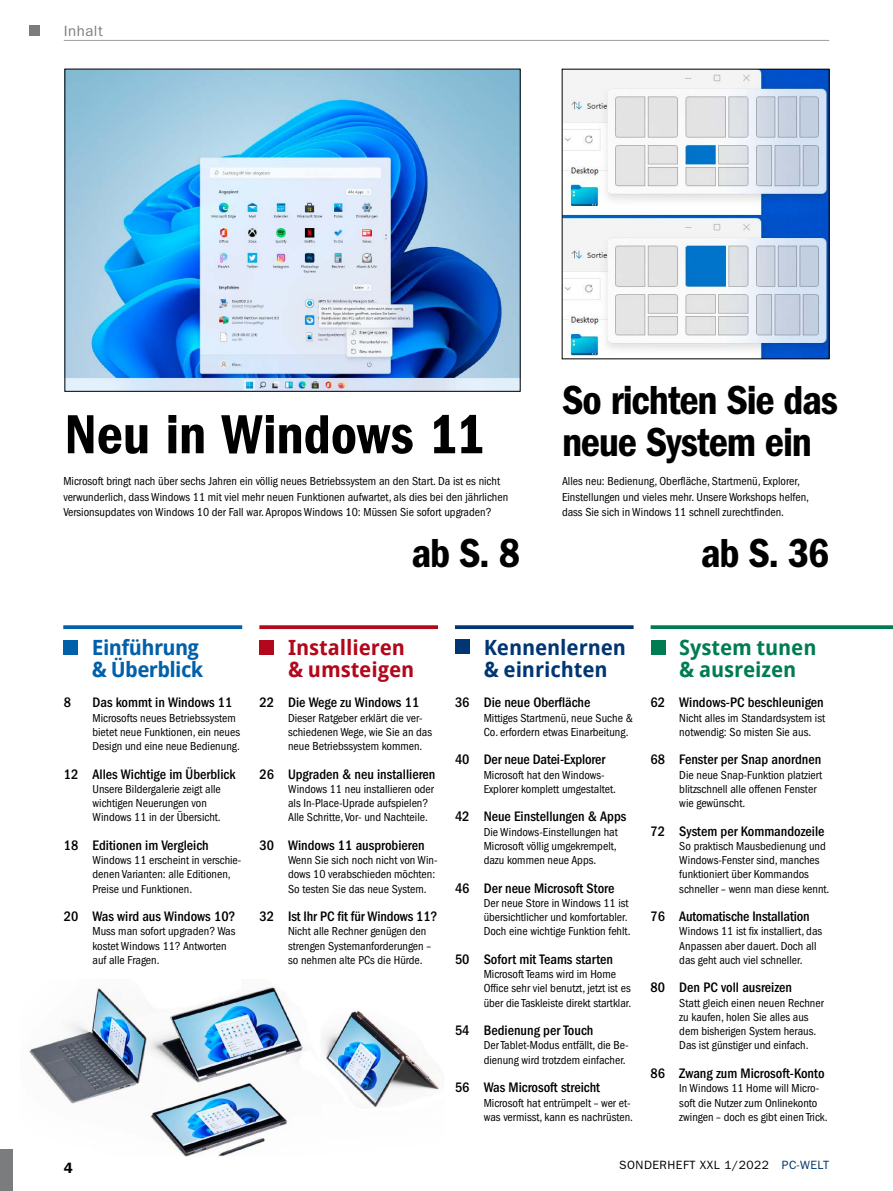
<style>
.page{position:relative;width:893px;height:1191px;background:#fff}
.page>*{position:absolute;margin:0;border:0;box-sizing:border-box;transform-origin:0 0}
.t1{font:57px "ITC Franklin Gothic Std Dm Cd";color:#000}
.t2{font:42px/42px "ITC Franklin Gothic Std Dm Cd";letter-spacing:-.03em;color:#000}
.t3{font:700 21px/22.5px "Droid Sans Pro";letter-spacing:-.005em;color:#003674}
.t4{font:700 21px/22.5px "Droid Sans Pro";letter-spacing:-.005em;color:#b3071b}
.t5{font:700 21px/22.5px "Droid Sans Pro";letter-spacing:-.005em;color:#007c52}
.t6{font:700 21px/22.5px "Droid Sans Pro";letter-spacing:-.03em;color:#0060a9}
.t7{font:15px "ITC Franklin Gothic Std";letter-spacing:.035em;color:#7b7c7e}
.t8{font:600 15px "ITC Franklin Gothic Std";color:#000}
.t9{font:500 condensed 14.25px "ITC Franklin Gothic Std";color:#000}
.t10{font:condensed 12px/14.2px "ITC Franklin Gothic Std";color:#000}
.t11{font:12px "ITC Franklin Gothic Std";letter-spacing:.04em;color:#000}
.s1{color:#00336e}
</style>
<div class="page">
<div style="left:0;top:1148px;width:13px;height:43px;background:#7b7c7e"></div>
<div style="left:30px;top:25px;width:10px;height:11px;background:#7b7c7e"></div>
<hr style="left:64px;top:40px;width:765px;height:1px;background:#9c9e9f">
<svg style="left:63px;top:625px;width:179px;height:4px"></svg>
<div style="left:63px;top:639px;width:15px;height:15px;background:#0060a9"></div>
<svg style="left:259px;top:625px;width:179px;height:4px"></svg>
<div style="left:259px;top:639px;width:15px;height:15px;background:#b3071b"></div>
<svg style="left:651px;top:625px;width:242px;height:4px"></svg>
<div style="left:651px;top:639px;width:15px;height:15px;background:#007c52"></div>
<img style="left:564px;top:71px;width:263px;height:286px">
<svg style="left:455px;top:625px;width:179px;height:4px"></svg>
<div style="left:455px;top:639px;width:15px;height:15px;background:#003674"></div>
<img style="left:28px;top:987px;width:411px;height:169px">
<img style="left:67px;top:71px;width:451px;height:318px">
<p class="t7" style="left:64px;top:22px;width:41px">Inhalt</p>
<h1 class="t1" style="left:65px;top:402px;width:422px">Neu in Windows 11</h1>
<p class="t10" style="left:63px;top:473px;width:446px;line-height:15.8px">Microsoft bringt nach über sechs Jahren ein völlig neues Betriebssystem an den Start. Da ist es nicht verwunderlich, dass Windows 11 mit viel mehr neuen Funktionen aufwartet, als dies bei den jährlichen<br>Versionsupdates von Windows 10 der Fall war. Apropos Windows 10: Müssen Sie sofort upgraden?</p>
<h2 class="t2" style="left:411px;top:532px;width:110px">ab S. 8</h2>
<h2 class="t2" style="left:562px;top:379px;width:278px">So richten Sie das neue System ein</h2>
<p class="t10" style="left:562px;top:473px;width:249px;line-height:15.8px">Alles neu: Bedienung, Oberfläche, Startmenü, Explorer,<br>Einstellungen und vieles mehr. Unsere Workshops helfen, dass Sie sich in Windows 11 schnell zurechtfinden.</p>
<h2 class="t2" style="left:701px;top:532px;width:130px">ab S. 36</h2>
<h3 class="t6" style="left:92px;top:635px;width:113px">Einführung &amp; Überblick</h3>
<h3 class="t4" style="left:288px;top:635px;width:128px">Installieren &amp; umsteigen</h3>
<p class="t9" style="left:64px;top:694px;width:9px">8</p>
<p class="t9" style="left:92px;top:694px;width:141px">Das kommt in Windows 11</p>
<p class="t10" style="left:92px;top:710px;width:149px">Microsofts neues Betriebssystem bietet neue Funktionen, ein neues<br>Design und eine neue Bedienung.</p>
<p class="t9" style="left:64px;top:766px;width:173px">12 Alles Wichtige im Überblick</p>
<p class="t10" style="left:92px;top:782px;width:130px">Unsere Bildergalerie zeigt alle wichtigen Neuerungen von<br>Windows 11 in der Übersicht.</p>
<p class="t9" style="left:64px;top:837px;width:147px">18 Editionen im Vergleich</p>
<p class="t10" style="left:92px;top:853px;width:150px">Windows 11 erscheint in verschie&shy;denen Varianten: alle Editionen,<br>Preise und Funktionen.</p>
<p class="t9" style="left:64px;top:908px;width:173px">20 Was wird aus Windows 10?</p>
<p class="t10" style="left:92px;top:924px;width:144px">Muss man sofort upgraden? Was kostet Windows 11? Antworten auf alle Fragen.</p>
<p class="t9" style="left:259px;top:694px;width:161px">22 Die Wege zu Windows 11</p>
<p class="t10" style="left:288px;top:710px;width:146px">Dieser Ratgeber erklärt die ver&shy;schiedenen Wege, wie Sie an das neue Betriebssystem kommen.</p>
<p class="t9" style="left:259px;top:766px;width:178px">26 Upgraden &amp; neu installieren</p>
<p class="t10" style="left:288px;top:782px;width:147px">Windows 11 neu installieren oder als In-Place-Uprade aufspielen?<br>Alle Schritte, Vor- und Nachteile.</p>
<p class="t9" style="left:259px;top:837px;width:167px">30 Windows 11 ausprobieren</p>
<p class="t10" style="left:288px;top:853px;width:150px">Wenn Sie sich noch nicht von Win&shy;dows 10 verabschieden möchten:<br>So testen Sie das neue System.</p>
<p class="t9" style="left:259px;top:908px;width:180px">32 Ist Ihr PC fit für Windows 11?</p>
<p class="t10" style="left:288px;top:924px;width:145px">Nicht alle Rechner genügen den strengen Systemanforderungen – so nehmen alte PCs die Hürde.</p>
<h3 class="t3" style="left:484px;top:635px;width:144px">Kennenlernen &amp; einrichten</h3>
<p class="t9" style="left:455px;top:694px;width:137px">36 Die neue Oberfläche</p>
<p class="t10" style="left:484px;top:710px;width:151px">Mittiges Startmenü, neue Suche &amp;<br>Co. erfordern etwas Einarbeitung.</p>
<p class="t9" style="left:455px;top:751px;width:152px">40 Der neue Datei-Explorer</p>
<p class="t10" style="left:484px;top:767px;width:134px">Microsoft hat den Windows-<br>Explorer komplett umgestaltet.</p>
<p class="t9" style="left:455px;top:808px;width:173px">42 Neue Einstellungen &amp; Apps</p>
<p class="t10" style="left:484px;top:824px;width:136px;text-align:justify">Die Windows-Einstellungen hat Microsoft völlig umgekrempelt, dazu kommen neue Apps.</p>
<p class="t9" style="left:455px;top:880px;width:161px">46 Der neue Microsoft Store</p>
<p class="t10" style="left:484px;top:896px;width:148px">Der neue Store in Windows 11 ist übersichtlicher und komfortabler.<br>Doch eine wichtige Funktion fehlt.</p>
<p class="t9" style="left:455px;top:951px;width:160px">50 Sofort mit Teams starten</p>
<p class="t10" style="left:484px;top:967px;width:149px">Microsoft Teams wird im Home<br>Office sehr viel benutzt, jetzt ist es über die Taskleiste direkt startklar.</p>
<p class="t9" style="left:455px;top:1022px;width:140px">54 Bedienung per Touch</p>
<p class="t10" style="left:484px;top:1038px;width:147px">Der Tablet-Modus entfällt, die Be&shy;dienung wird trotzdem einfacher.</p>
<p class="t9" style="left:455px;top:1079px;width:147px">56 Was Microsoft streicht</p>
<p class="t10" style="left:484px;top:1095px;width:151px">Microsoft hat entrümpelt – wer et&shy;was vermisst, kann es nachrüsten.</p>
<h3 class="t5" style="left:679px;top:635px;width:139px">System tunen &amp; ausreizen</h3>
<p class="t9" style="left:651px;top:694px;width:175px">62 Windows-PC beschleunigen</p>
<p class="t10" style="left:679px;top:710px;width:147px">Nicht alles im Standardsystem ist notwendig: So misten Sie aus.</p>
<p class="t9" style="left:651px;top:751px;width:172px">68 Fenster per Snap anordnen</p>
<p class="t10" style="left:679px;top:767px;width:144px">Die neue Snap-Funktion platziert blitzschnell alle offenen Fenster wie gewünscht.</p>
<p class="t9" style="left:651px;top:823px;width:175px">72 System per Kommandozeile</p>
<p class="t10" style="left:679px;top:839px;width:152px">So praktisch Mausbedienung und<br>Windows-Fenster sind, manches funktioniert über Kommandos schneller – wenn man diese kennt.</p>
<p class="t9" style="left:651px;top:908px;width:161px">76 Automatische Installation</p>
<p class="t10" style="left:679px;top:924px;width:144px">Windows 11 ist fix installiert, das<br>Anpassen aber dauert. Doch all das geht auch viel schneller.</p>
<p class="t9" style="left:651px;top:979px;width:143px">80 Den PC voll ausreizen</p>
<p class="t10" style="left:679px;top:995px;width:146px">Statt gleich einen neuen Rechner zu kaufen, holen Sie alles aus dem bisherigen System heraus.<br>Das ist günstiger und einfach.</p>
<p class="t9" style="left:651px;top:1065px;width:175px">86 Zwang zum Microsoft-Konto</p>
<p class="t10" style="left:679px;top:1081px;width:150px">In Windows 11 Home will Micro&shy;soft die Nutzer zum Onlinekonto zwingen – doch es gibt einen Trick.</p>
<p class="t8" style="left:64px;top:1158px;width:10px">4</p>
<p class="t11" style="left:619px;top:1158px;width:211px">SONDERHEFT XXL 1/2022 <span class="s1">PC-WELT</span></p>
</div>
